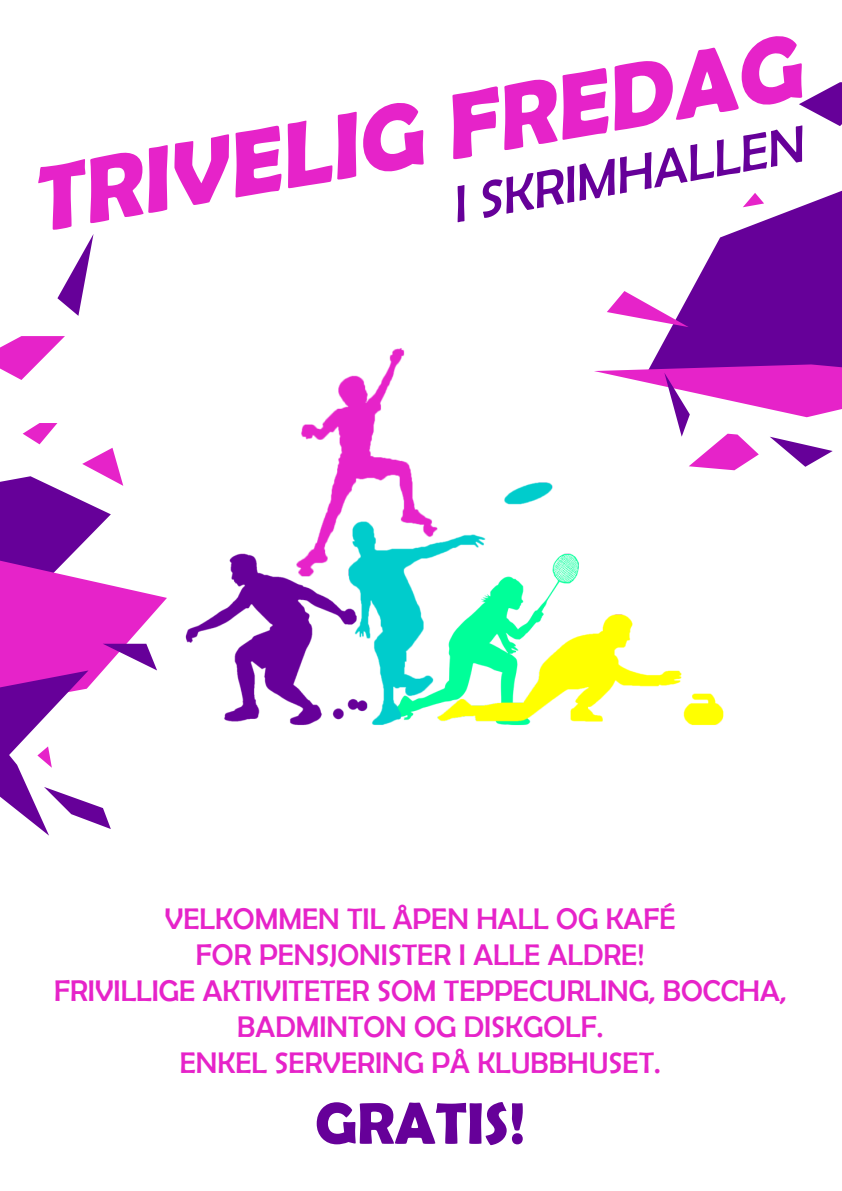
<style>
.page{position:relative;width:842px;height:1191px;background:#fff}
.page>*{position:absolute;margin:0;border:0;box-sizing:border-box;transform-origin:0 0}
.t1{font:italic 700 93px "Berlin Sans FB Demi";color:#e623c9}
.t2{font:700 59px "Berlin Sans FB Demi";color:#609}
.t3{font:italic 52px "Berlin Sans FB";color:#609}
.t4{font:30px "Berlin Sans FB";color:#e623c9}
</style>
<div class="page">
<img style="left:223px;top:348px;width:501px;height:378px">
<svg style="left:550px;top:191px;width:292px;height:243px"></svg>
<svg style="left:799px;top:82px;width:43px;height:44px"></svg>
<svg style="left:594px;top:364px;width:248px;height:106px"></svg>
<svg style="left:607px;top:291px;width:82px;height:36px"></svg>
<svg style="left:0;top:423px;width:223px;height:413px"></svg>
<svg style="left:743px;top:193px;width:21px;height:14px"></svg>
<svg style="left:57px;top:235px;width:36px;height:81px"></svg>
<svg style="left:0;top:336px;width:65px;height:44px"></svg>
<p class="t1" style="left:23px;top:148px;width:780px;rotate:-10deg">TRIVELIG FREDAG</p>
<p class="t3" style="left:447px;top:177px;width:357px;rotate:-10deg">I SKRIMHALLEN</p>
<p class="t4" style="left:165px;top:902px;width:512px">VELKOMMEN TIL ÅPEN HALL OG KAFÉ</p>
<p class="t4" style="left:196px;top:938px;width:450px">FOR PENSJONISTER I ALLE ALDRE!</p>
<p class="t4" style="left:54px;top:974px;width:734px">FRIVILLIGE AKTIVITETER SOM TEPPECURLING, BOCCHA,</p>
<p class="t4" style="left:237px;top:1010px;width:367px">BADMINTON OG DISKGOLF.</p>
<p class="t4" style="left:180px;top:1046px;width:482px">ENKEL SERVERING PÅ KLUBBHUSET.</p>
<p class="t2" style="left:315px;top:1089px;width:212px">GRATIS!</p>
</div>
